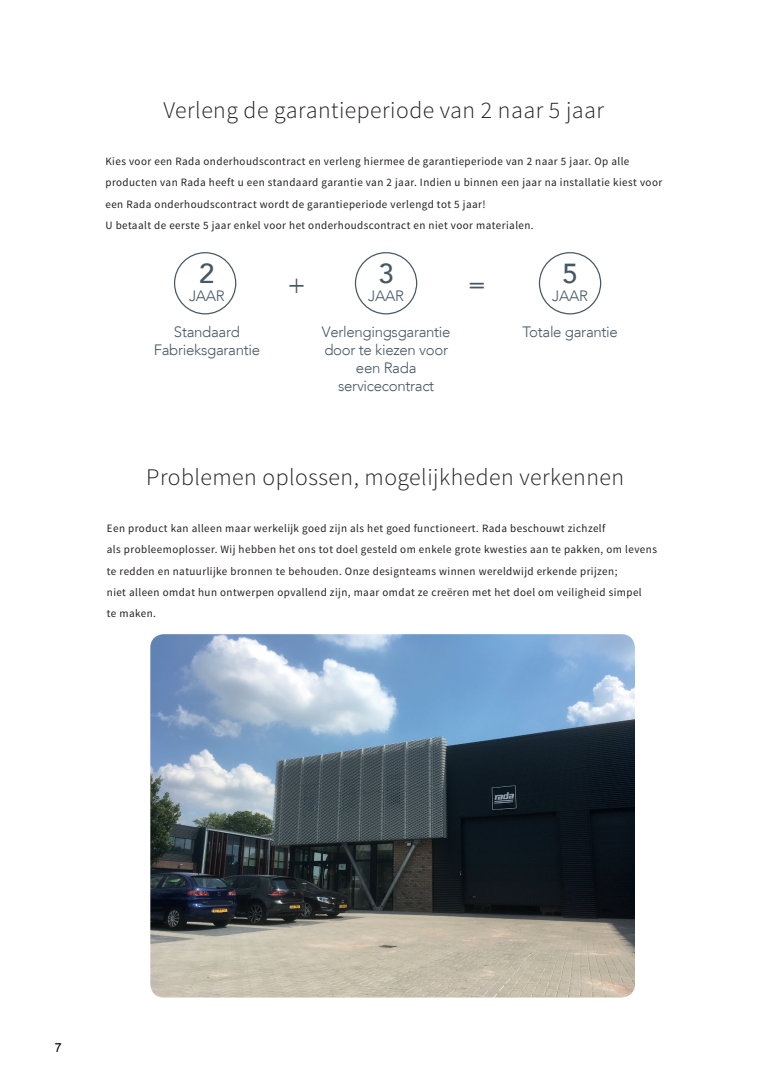
<style>
.page{position:relative;width:780px;height:1088px;background:#fff}
.page>*{position:absolute;margin:0;border:0;box-sizing:border-box;transform-origin:0 0}
.t1{font:500 27.5px "Avenir LT";color:#475865}
.t2{font:300 27.5px "Avenir LT";color:#475865}
.t3{font:300 23.75px "Source Sans Pro";letter-spacing:.02em;color:#231f20}
.t4{font:300 15px/18px "Avenir LT";letter-spacing:-.02em;color:#475865;text-align:center}
.t5{font:12.5px "Arial";color:#000}
.t6{font:11.25px/21.2px "Source Sans Pro";letter-spacing:.04em;color:#231f20}
</style>
<div class="page">
<img style="left:150px;top:634px;width:485px;height:363px">
<div style="left:174px;top:252px;width:62px;height:62px;border:1px solid #475865;border-radius:50%"></div>
<div style="left:355px;top:252px;width:62px;height:62px;border:1px solid #475865;border-radius:50%"></div>
<div style="left:539px;top:252px;width:62px;height:62px;border:1px solid #475865;border-radius:50%"></div>
<h2 class="t3" style="left:163px;top:96px;width:442px">Verleng de garantieperiode van 2 naar 5 jaar</h2>
<p class="t6" style="left:105px;top:151px;width:558px">Kies voor een Rada onderhoudscontract en verleng hiermee de garantieperiode van 2 naar 5 jaar. Op alle producten van Rada heeft u een standaard garantie van 2 jaar. Indien u binnen een jaar na installatie kiest voor een Rada onderhoudscontract wordt de garantieperiode verlengd tot 5 jaar!<br>U betaalt de eerste 5 jaar enkel voor het onderhoudscontract en niet voor materialen.</p>
<h1 class="t1" style="left:199px;top:257px;width:17px">2</h1>
<h3 class="t4" style="left:189px;top:286px;width:37px">JAAR</h3>
<h3 class="t4" style="left:154px;top:323px;width:108px">Standaard<br>Fabrieksgarantie</h3>
<h1 class="t1" style="left:378px;top:257px;width:17px">3</h1>
<h3 class="t4" style="left:368px;top:286px;width:37px">JAAR</h3>
<h3 class="t4" style="left:322px;top:323px;width:130px">Verlengingsgarantie door te kiezen voor een Rada servicecontract</h3>
<h1 class="t1" style="left:562px;top:257px;width:17px">5</h1>
<h3 class="t4" style="left:552px;top:286px;width:37px">JAAR</h3>
<h3 class="t4" style="left:522px;top:323px;width:97px">Totale garantie</h3>
<h1 class="t2" style="left:287px;top:268px;width:20px">+</h1>
<h1 class="t2" style="left:468px;top:268px;width:20px">=</h1>
<h2 class="t3" style="left:146px;top:463px;width:479px">Problemen oplossen, mogelijkheden verkennen</h2>
<p class="t6" style="left:107px;top:518px;width:551px">Een product kan alleen maar werkelijk goed zijn als het goed functioneert. Rada beschouwt zichzelf<br>als probleemoplosser. Wij hebben het ons tot doel gesteld om enkele grote kwesties aan te pakken, om levens te redden en natuurlijke bronnen te behouden. Onze designteams winnen wereldwijd erkende prijzen;<br>niet alleen omdat hun ontwerpen opvallend zijn, maar omdat ze creëren met het doel om veiligheid simpel<br>te maken.</p>
<p class="t5" style="left:55px;top:1039px;width:8px">7</p>
</div>
